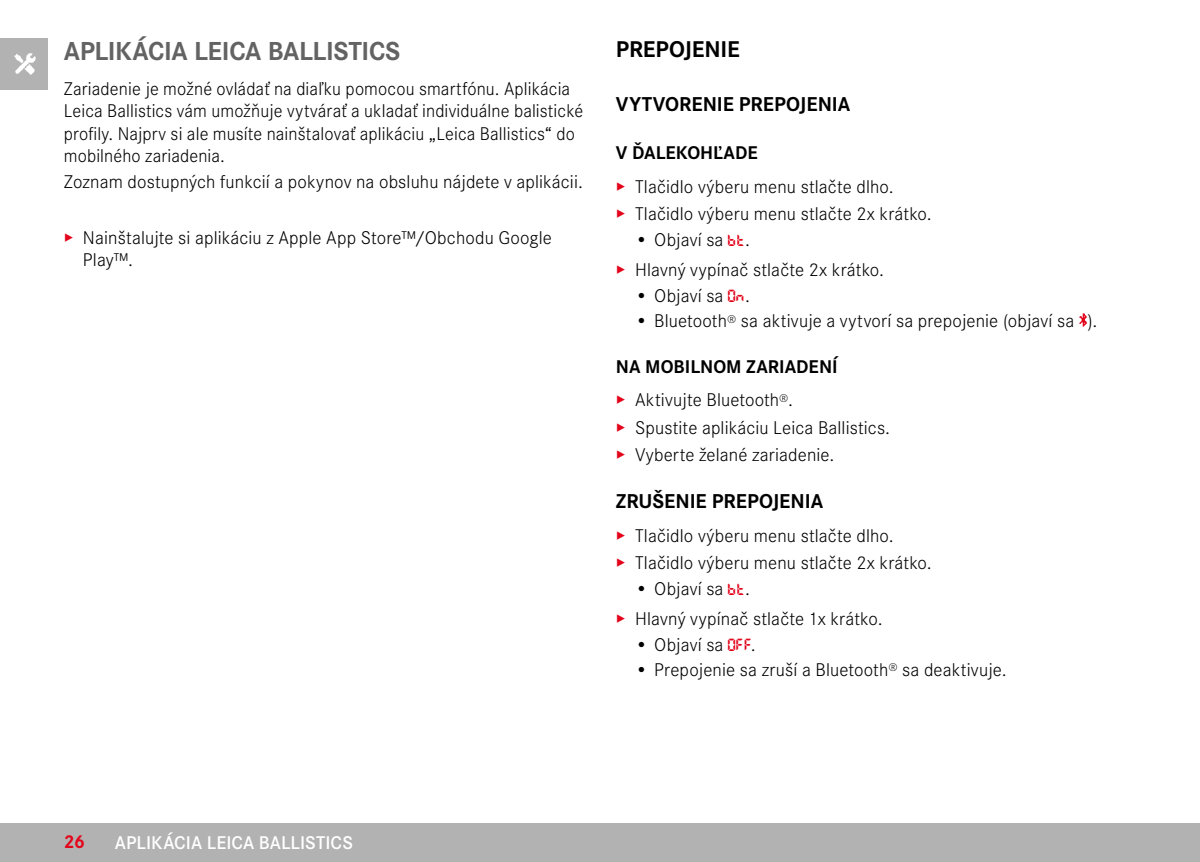
<style>
.page{position:relative;width:1200px;height:862px;background:#fff}
.page>*{position:absolute;margin:0;border:0;box-sizing:border-box;transform-origin:0 0}
.t1{font:700 27px "Corporate S";letter-spacing:-.015em;color:#646363}
.t2{font:700 23.62px "Corporate S";letter-spacing:-.01em;color:#000}
.t3{font:700 20.7px "Corporate S";letter-spacing:-.005em;color:#000}
.t4{font:300 19.12px/22.3px "Corporate S";letter-spacing:.005em;color:#000}
.t5{font:700 19.12px/33.5px "Corporate S";color:#000}
.t6{font:600 19.12px "Corporate S";letter-spacing:.005em;color:#fff}
.t7{font:700 19.12px "Corporate S";color:#e3051b}
.s1{color:#e3051b}
.s2{font-weight:700}
.s3{font-family:"Digital Dismay";font-weight:400;font-size:18px;color:#e3051b}
.s4{font-weight:300;color:#e3051b}
.s5{font-weight:300}
</style>
<div class="page">
<div style="left:0;top:38px;width:48px;height:51px;background:#b3b2b2"></div>
<img style="left:14px;top:53px;width:22px;height:21px">
<div style="left:0;top:823px;width:1199px;height:38px;background:#b3b2b2"></div>
<img style="left:1079px;top:313px;width:8px;height:14px">
<h1 class="t1" style="left:64px;top:29px;width:338px">APLIKÁCIA LEICA BALLISTICS</h1>
<p class="t4" style="left:64px;top:76px;width:521px">Zariadenie je možné ovládať na diaľku pomocou smartfónu. Aplikácia Leica Ballistics vám umožňuje vytvárať a ukladať individuálne balistické profily. Najprv si ale musíte nainštalovať aplikáciu „Leica Ballistics“ do mobilného zariadenia.</p>
<p class="t4" style="left:64px;top:169px;width:520px">Zoznam dostupných funkcií a pokynov na obsluhu nájdete v aplikácii.</p>
<p class="t4" style="left:83px;top:225px;width:470px;text-indent:-19px"><span class="s1">▸</span> Nainštalujte si aplikáciu z Apple App Store™/Obchodu Google<br>Play™.</p>
<p class="t2" style="left:615px;top:30px;width:125px">PREPOJENIE</p>
<p class="t3" style="left:615px;top:87px;width:236px">VYTVORENIE PREPOJENIA</p>
<p class="t4" style="left:615px;top:135px;width:279px;line-height:33.5px"><span class="s2">V ĎALEKOHĽADE<br></span><span class="s1">▸</span> Tlačidlo výberu menu stlačte dlho.</p>
<p class="t4" style="left:615px;top:201px;width:317px"><span class="s1">▸</span> Tlačidlo výberu menu stlačte 2x krátko.</p>
<p class="t4" style="left:615px;top:223px;width:269px;line-height:30.4px;text-indent:19px">• Objaví sa <span class="s3">bt</span>.<br><span class="s1">▸</span> Hlavný vypínač stlačte 2x krátko.</p>
<p class="t4" style="left:635px;top:283px;width:116px">• Objaví sa <span class="s3">On</span>.</p>
<p class="t4" style="left:635px;top:308px;width:464px">• Bluetooth<sup>®</sup> sa aktivuje a vytvorí sa prepojenie (objaví sa ).</p>
<p class="t5" style="left:615px;top:348px;width:223px">NA MOBILNOM ZARIADENÍ <span class="s4">▸</span> <span class="s5">Aktivujte Bluetooth</span><sup>®</sup><span class="s5">.</span></p>
<p class="t4" style="left:615px;top:412px;width:276px;line-height:27.2px"><span class="s1">▸</span> Spustite aplikáciu Leica Ballistics. <span class="s1">▸</span> Vyberte želané zariadenie.</p>
<p class="t3" style="left:615px;top:484px;width:209px">ZRUŠENIE PREPOJENIA</p>
<p class="t4" style="left:615px;top:520px;width:317px;line-height:27.2px"><span class="s1">▸</span> Tlačidlo výberu menu stlačte dlho.<br><span class="s1">▸</span> Tlačidlo výberu menu stlačte 2x krátko.</p>
<p class="t4" style="left:615px;top:571px;width:268px;line-height:30.4px;text-indent:19px">• Objaví sa <span class="s3">bt</span>.<br><span class="s1">▸</span> Hlavný vypínač stlačte 1x krátko.</p>
<p class="t4" style="left:635px;top:631px;width:122px">• Objaví sa <span class="s3">Off</span>.</p>
<p class="t4" style="left:635px;top:657px;width:373px">• Prepojenie sa zruší a Bluetooth<sup>®</sup> sa deaktivuje.</p>
<p class="t7" style="left:64px;top:826px;width:23px">26</p>
<p class="t6" style="left:115px;top:827px;width:239px">APLIKÁCIA LEICA BALLISTICS</p>
</div>
